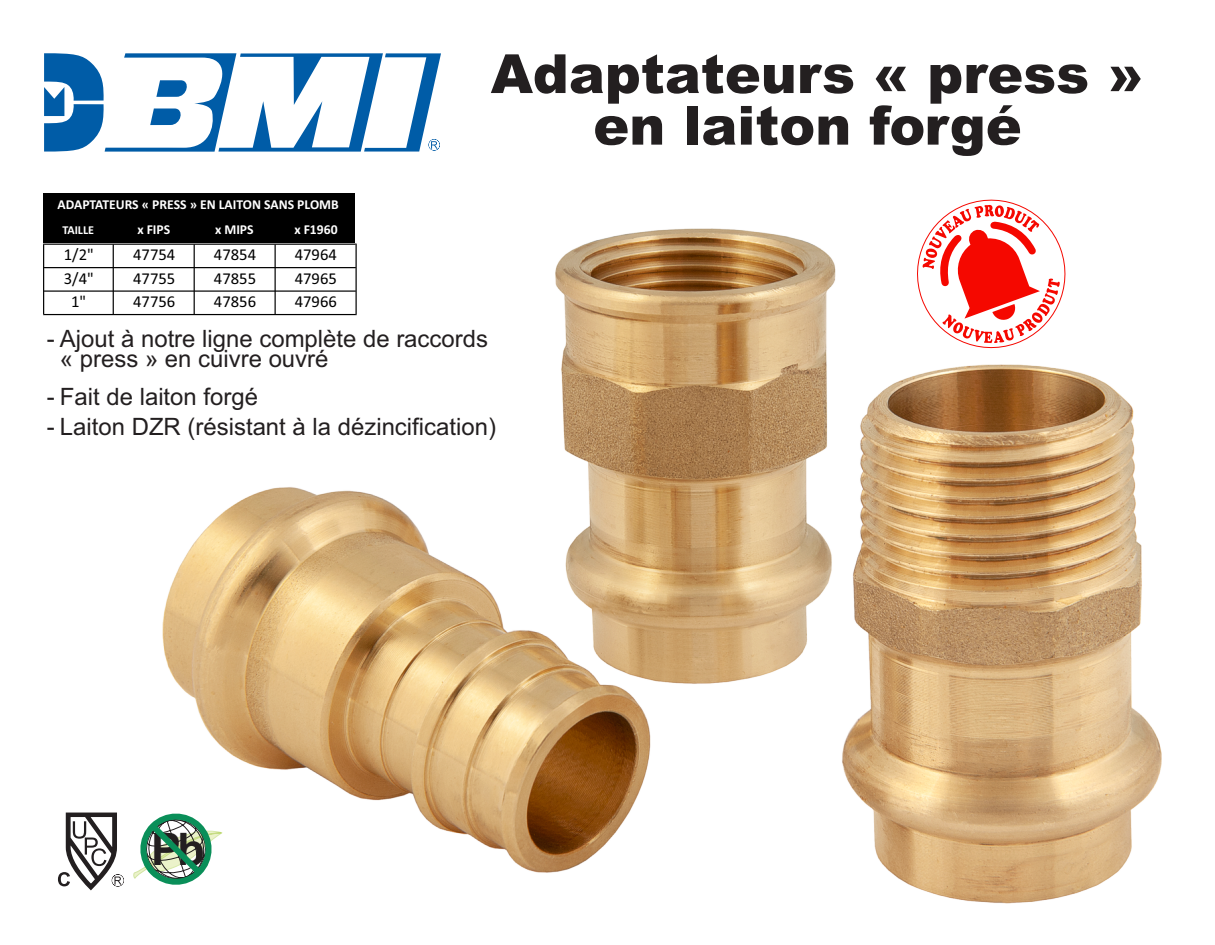
<style>
.page{position:relative;width:1215px;height:945px;background:#fff}
.page>*{position:absolute;margin:0;border:0;box-sizing:border-box;transform-origin:0 0}
.t1{font:900 54px/51.6px "Arial";color:#231f20;text-align:center}
.t2{font:700 44.85px "Arial";color:#231f20}
.t3{font:23.85px/19.8px "Arial";color:#231f20}
.t4{font:16.65px "Calibri";color:#000}
.t5{font:700 13.65px "Calibri";color:#fff}
.t6{font:700 12.15px "Calibri";color:#fff}
</style>
<div class="page">
<img style="left:163px;top:229px;width:999px;height:674px">
<svg style="left:44px;top:53px;width:397px;height:99px"></svg>
<svg style="left:134px;top:810px;width:88px;height:78px"></svg>
<svg style="left:58px;top:812px;width:66px;height:79px"></svg>
<svg style="left:896px;top:199px;width:191px;height:170px"></svg>
<div style="left:44px;top:193px;width:311px;height:50px;background:#000"></div>
<svg style="left:43px;top:244px;width:314px;height:71px"></svg>
<p class="t5" style="left:58px;top:199px;width:283px">ADAPTATEURS « PRESS » EN LAITON SANS PLOMB</p>
<p class="t6" style="left:62px;top:225px;width:33px">TAILLE</p>
<p class="t5" style="left:137px;top:224px;width:34px">x FIPS</p>
<p class="t5" style="left:215px;top:224px;width:40px">x MIPS</p>
<p class="t5" style="left:294px;top:224px;width:45px">x F1960</p>
<p class="t4" style="left:64px;top:247px;width:31px">1/2"</p>
<p class="t4" style="left:133px;top:247px;width:44px">47754</p>
<p class="t4" style="left:214px;top:247px;width:44px">47854</p>
<p class="t4" style="left:295px;top:247px;width:44px">47964</p>
<p class="t4" style="left:64px;top:271px;width:31px">3/4"</p>
<p class="t4" style="left:133px;top:271px;width:44px">47755</p>
<p class="t4" style="left:214px;top:271px;width:44px">47855</p>
<p class="t4" style="left:295px;top:271px;width:44px">47965</p>
<p class="t4" style="left:71px;top:295px;width:17px">1"</p>
<p class="t4" style="left:133px;top:295px;width:44px">47756</p>
<p class="t4" style="left:214px;top:295px;width:44px">47856</p>
<p class="t4" style="left:295px;top:295px;width:44px">47966</p>
<h1 class="t1" style="left:491px;top:54px;width:654px">Adaptateurs « press » en laiton forgé</h1>
<p class="t3" style="left:60px;top:331px;width:430px;text-indent:-13px">- Ajout à notre ligne complète de raccords « press » en cuivre ouvré</p>
<p class="t3" style="left:47px;top:389px;width:213px">- Fait de laiton forgé</p>
<p class="t3" style="left:47px;top:419px;width:451px">- Laiton DZR (résistant à la dézincification)</p>
<h2 class="t2" style="left:151px;top:832px;width:55px">Pb</h2>
</div>
